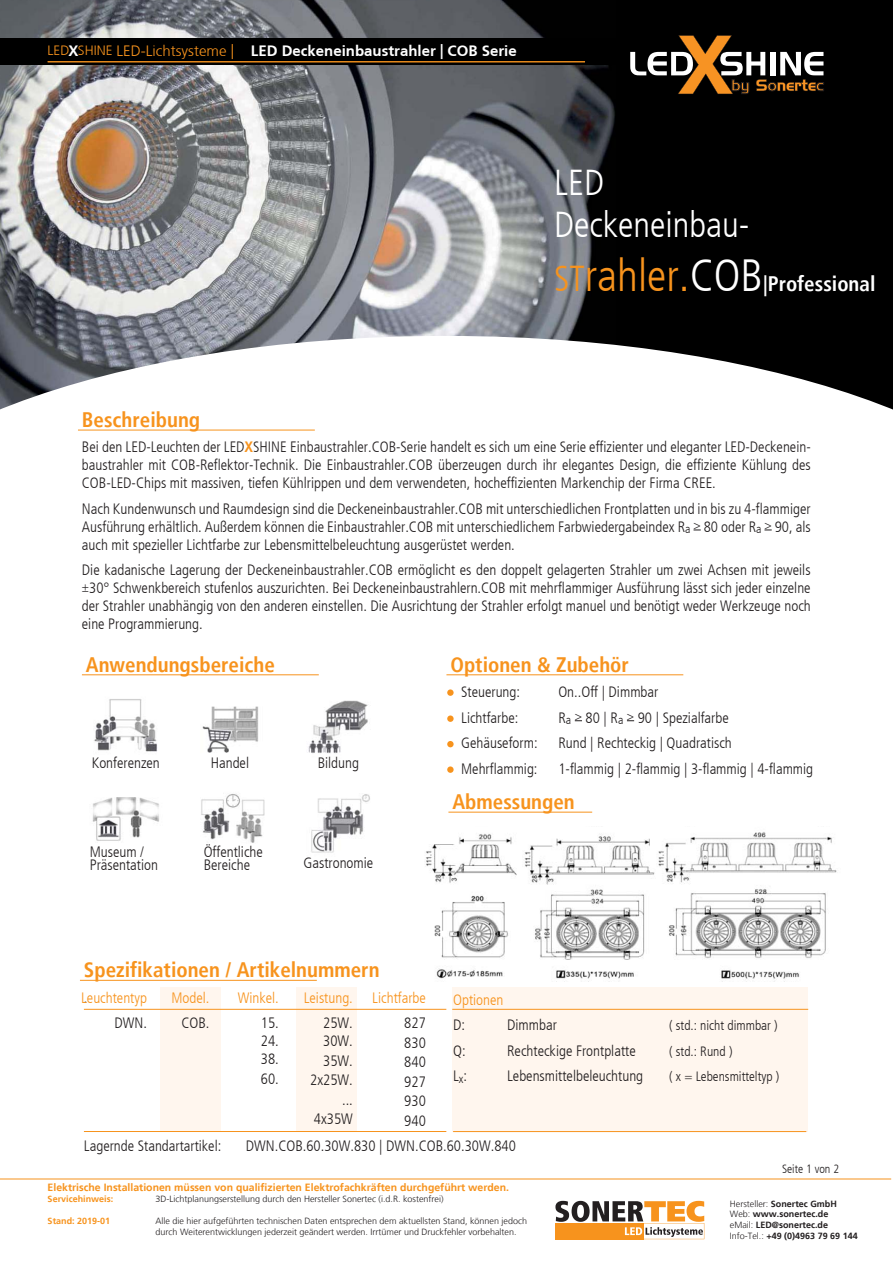
<style>
.page{position:relative;width:893px;height:1263px;background:#fff}
.page>*{position:absolute;margin:0;border:0;box-sizing:border-box;transform-origin:0 0}
.t1{font:300 condensed 36px/42px "Frutiger LT";color:#fff}
.t2{font:700 condensed 21px "Frutiger LT";color:#f7931d}
.t3{font:700 condensed 21px "Frutiger LT";color:#fff}
.t4{font:300 condensed 15px/18px "Frutiger LT";color:#231f20;text-align:justify}
.t5{font:700 15px "Frutiger CE";color:#fff}
.t6{font:300 condensed 15px "Frutiger LT";color:#f7931d}
.t7{font:300 condensed 13.5px "Frutiger LT";color:#231f20}
.t8{font:300 condensed 12px "Frutiger LT";color:#231f20}
.t9{font:700 10.5px "Frutiger LT";color:#f7931d}
.t10{font:300 9px/10.8px "Frutiger LT";color:#231f20}
.t11{font:700 9px/10.8px "Frutiger LT";color:#231f20}
.t12{font:700 9px "Frutiger LT";color:#f7931d}
.s1{font-weight:300;font-size:13.5px;color:#f7931d}
.s2{font-weight:300;color:#f7931d}
.s3{font-weight:300;font-size:36px;color:#f7931d}
.s4{font-weight:300;font-size:45px;color:#f7931d}
.s5{font-weight:300;font-size:45px}
.s6{font-weight:700;color:#f7931d}
.s7{font-weight:300}
</style>
<div class="page">
<div style="left:452px;top:987px;width:356px;height:145px;background:#fff6ee"></div>
<div style="left:616px;top:0;width:277px;height:336px;background:#000"></div>
<img style="left:0;top:0;width:616px;height:336px">
<div style="left:0;top:38px;width:623px;height:26px;background:#000"></div>
<hr style="left:48px;top:61px;width:537px;height:1px;background:#f7931d">
<svg style="left:630px;top:35px;width:194px;height:59px;background:#554534"></svg>
<svg style="left:0;top:336px;width:893px;height:194px"></svg>
<hr style="left:78px;top:430px;width:237px;height:1px;background:#f7931d">
<div style="left:160px;top:987px;width:61px;height:145px;background:#fff6ee"></div>
<div style="left:296px;top:987px;width:61px;height:145px;background:#fff6ee"></div>
<hr style="left:80px;top:980px;width:237px;height:1px;background:#f7931d">
<hr style="left:84px;top:1009px;width:362px;height:1px;background:#f7931d">
<hr style="left:84px;top:1131px;width:362px;height:1px;background:#f7931d">
<hr style="left:453px;top:1131px;width:353px;height:1px;background:#f7931d">
<svg style="left:555px;top:1201px;width:149px;height:38px"></svg>
<hr style="left:0;top:1179px;width:891px;height:1px;background:#f7931d">
<hr style="left:82px;top:675px;width:237px;height:1px;background:#f7931d">
<img style="left:202px;top:706px;width:56px;height:47px">
<img style="left:92px;top:797px;width:67px;height:44px">
<img style="left:308px;top:700px;width:60px;height:53px">
<img style="left:311px;top:794px;width:59px;height:59px">
<img style="left:201px;top:794px;width:63px;height:49px">
<img style="left:94px;top:699px;width:63px;height:53px">
<hr style="left:452px;top:1009px;width:356px;height:1px;background:#f7931d">
<img style="left:426px;top:832px;width:411px;height:150px">
<hr style="left:448px;top:812px;width:144px;height:1px;background:#f7931d">
<hr style="left:446px;top:675px;width:237px;height:1px;background:#f7931d">
<div style="left:447px;top:689px;width:7px;height:7px;background:#f7931d;border-radius:50%"></div>
<div style="left:447px;top:715px;width:7px;height:7px;background:#f7931d;border-radius:50%"></div>
<div style="left:447px;top:741px;width:7px;height:6px;background:#f7931d;border-radius:50%"></div>
<div style="left:447px;top:766px;width:7px;height:7px;background:#f7931d;border-radius:50%"></div>
<p class="t5" style="left:48px;top:45px;width:470px"><span class="s1">LED</span>X<span class="s1">SHINE</span> <span class="s2">LED-Lichtsysteme |</span> LED Deckeneinbaustrahler | COB Serie</p>
<h1 class="t1" style="left:554px;top:162px;width:197px">LED<br>Deckeneinbau-</h1>
<h2 class="t3" style="left:554px;top:271px;width:323px"><span class="s3">ST</span><span class="s4">rahler.</span><span class="s5">COB</span>|Professional</h2>
<h2 class="t2" style="left:82px;top:407px;width:120px">Beschreibung</h2>
<p class="t4" style="left:82px;top:438px;width:730px">Bei den LED-Leuchten der LED<span class="s6">X</span>SHINE Einbaustrahler.COB-Serie handelt es sich um eine Serie effizienter und eleganter LED-Deckenein&shy;baustrahler mit COB-Reflektor-Technik. Die Einbaustrahler.COB überzeugen durch ihr elegantes Design, die effiziente Kühlung des COB-LED-Chips mit massiven, tiefen Kühlrippen und dem verwendeten, hocheffizienten Markenchip der Firma CREE.</p>
<p class="t4" style="left:82px;top:500px;width:730px">Nach Kundenwunsch und Raumdesign sind die Deckeneinbaustrahler.COB mit unterschiedlichen Frontplatten und in bis zu 4-flammiger Ausführung erhältlich. Außerdem können die Einbaustrahler.COB mit unterschiedlichem Farbwiedergabeindex R<sub>a</sub> <sup>&gt;</sup> 80 oder R<sub>a</sub> <sup>&gt;</sup> 90, als auch mit spezieller Lichtfarbe zur Lebensmittelbeleuchtung ausgerüstet werden.</p>
<p class="t4" style="left:82px;top:561px;width:730px">Die kadanische Lagerung der Deckeneinbaustrahler.COB ermöglicht es den doppelt gelagerten Strahler um zwei Achsen mit jeweils ±30° Schwenkbereich stufenlos auszurichten. Bei Deckeneinbaustrahlern.COB mit mehrflammiger Ausführung lässt sich jeder einzelne der Strahler unabhängig von den anderen einstellen. Die Ausrichtung der Strahler erfolgt manuel und benötigt weder Werkzeuge noch eine Programmierung.</p>
<h2 class="t2" style="left:86px;top:652px;width:190px">Anwendungsbereiche</h2>
<p class="t4" style="left:92px;top:754px;width:70px">Konferenzen</p>
<p class="t4" style="left:90px;top:845px;width:70px;line-height:13.5px">Museum /<br>Präsentation</p>
<p class="t4" style="left:211px;top:754px;width:40px">Handel</p>
<p class="t4" style="left:204px;top:845px;width:61px;line-height:13.5px">Öffentliche<br>Bereiche</p>
<p class="t4" style="left:318px;top:754px;width:43px">Bildung</p>
<p class="t4" style="left:303px;top:854px;width:71px">Gastronomie</p>
<h2 class="t2" style="left:450px;top:652px;width:180px">Optionen &amp; Zubehör</h2>
<p class="t4" style="left:461px;top:683px;width:60px">Steuerung:</p>
<p class="t4" style="left:558px;top:683px;width:101px">On..Off | Dimmbar</p>
<p class="t4" style="left:461px;top:709px;width:59px">Lichtfarbe:</p>
<p class="t4" style="left:558px;top:709px;width:172px">R<sub>a</sub> <sup>&gt;</sup> 80 | R<sub>a</sub> <sup>&gt;</sup> 90 | Spezialfarbe</p>
<p class="t4" style="left:461px;top:734px;width:78px">Gehäuseform:</p>
<p class="t4" style="left:558px;top:734px;width:175px">Rund | Rechteckig | Quadratisch</p>
<p class="t4" style="left:461px;top:760px;width:78px">Mehrflammig:</p>
<p class="t4" style="left:558px;top:760px;width:256px">1-flammig | 2-flammig | 3-flammig | 4-flammig</p>
<h2 class="t2" style="left:452px;top:789px;width:124px">Abmessungen</h2>
<h2 class="t2" style="left:84px;top:957px;width:297px">Spezifikationen / Artikelnummern</h2>
<p class="t4" style="left:84px;top:989px;width:5px">.</p>
<p class="t6" style="left:171px;top:989px;width:40px">Model.</p>
<p class="t4" style="left:181px;top:1014px;width:30px">COB.</p>
<p class="t6" style="left:372px;top:989px;width:55px">Lichtfarbe</p>
<p class="t4" style="left:404px;top:1013px;width:23px;line-height:19.5px">827<br>830<br>840<br>927<br>930<br>940</p>
<p class="t6" style="left:81px;top:989px;width:67px">Leuchtentyp</p>
<p class="t4" style="left:114px;top:1014px;width:34px">DWN.</p>
<p class="t6" style="left:238px;top:989px;width:43px">Winkel.</p>
<p class="t4" style="left:261px;top:1014px;width:19px">15.<br>24.<br>38.</p>
<p class="t4" style="left:261px;top:1070px;width:19px">60.</p>
<p class="t6" style="left:304px;top:989px;width:51px">Leistung.</p>
<p class="t4" style="left:323px;top:1014px;width:31px">25W.<br>30W.</p>
<p class="t4" style="left:310px;top:1051px;width:44px;line-height:19.5px;text-align:right">35W.<br>2x25W. ...<br>4x35W</p>
<p class="t6" style="left:453px;top:991px;width:52px">Optionen</p>
<p class="t4" style="left:453px;top:1016px;width:13px">D:</p>
<p class="t4" style="left:507px;top:1016px;width:51px">Dimmbar</p>
<p class="t7" style="left:669px;top:1018px;width:110px">( std.: nicht dimmbar )</p>
<p class="t4" style="left:453px;top:1042px;width:14px">Q:</p>
<p class="t4" style="left:507px;top:1042px;width:130px">Rechteckige Frontplatte</p>
<p class="t7" style="left:669px;top:1044px;width:65px">( std.: Rund )</p>
<p class="t4" style="left:453px;top:1067px;width:16px">L<sub>x</sub>:</p>
<p class="t4" style="left:507px;top:1067px;width:138px">Lebensmittelbeleuchtung</p>
<p class="t7" style="left:669px;top:1069px;width:112px">( x = Lebensmitteltyp )</p>
<p class="t4" style="left:84px;top:1137px;width:139px">Lagernde Standartartikel:</p>
<p class="t4" style="left:246px;top:1137px;width:272px">DWN.COB.60.30W.830 | DWN.COB.60.30W.840</p>
<p class="t9" style="left:48px;top:1182px;width:463px">Elektrische Installationen müssen von qualifizierten Elektrofachkräften durchgeführt werden.</p>
<p class="t12" style="left:48px;top:1194px;width:67px">Servicehinweis:</p>
<p class="t10" style="left:156px;top:1194px;width:289px">3D-Lichtplanungserstellung durch den Hersteller Sonertec (i.d.R. kostenfrei)</p>
<p class="t12" style="left:48px;top:1215px;width:64px">Stand: 2019-01</p>
<p class="t10" style="left:156px;top:1215px;width:373px">Alle die hier aufgeführten technischen Daten entsprechen dem aktuellsten Stand, können jedoch durch Weiterentwicklungen jederzeit geändert werden. Irrtümer und Druckfehler vorbehalten.</p>
<p class="t8" style="left:782px;top:1162px;width:59px">Seite 1 von 2</p>
<p class="t11" style="left:730px;top:1198px;width:129px"><span class="s7">Hersteller:</span> Sonertec GmbH<br><span class="s7">Web:</span> www.sonertec.de<br><span class="s7">eMail:</span> LED@sonertec.de<br><span class="s7">Info-Tel.:</span> +49 (0)4963 79 69 144</p>
</div>
